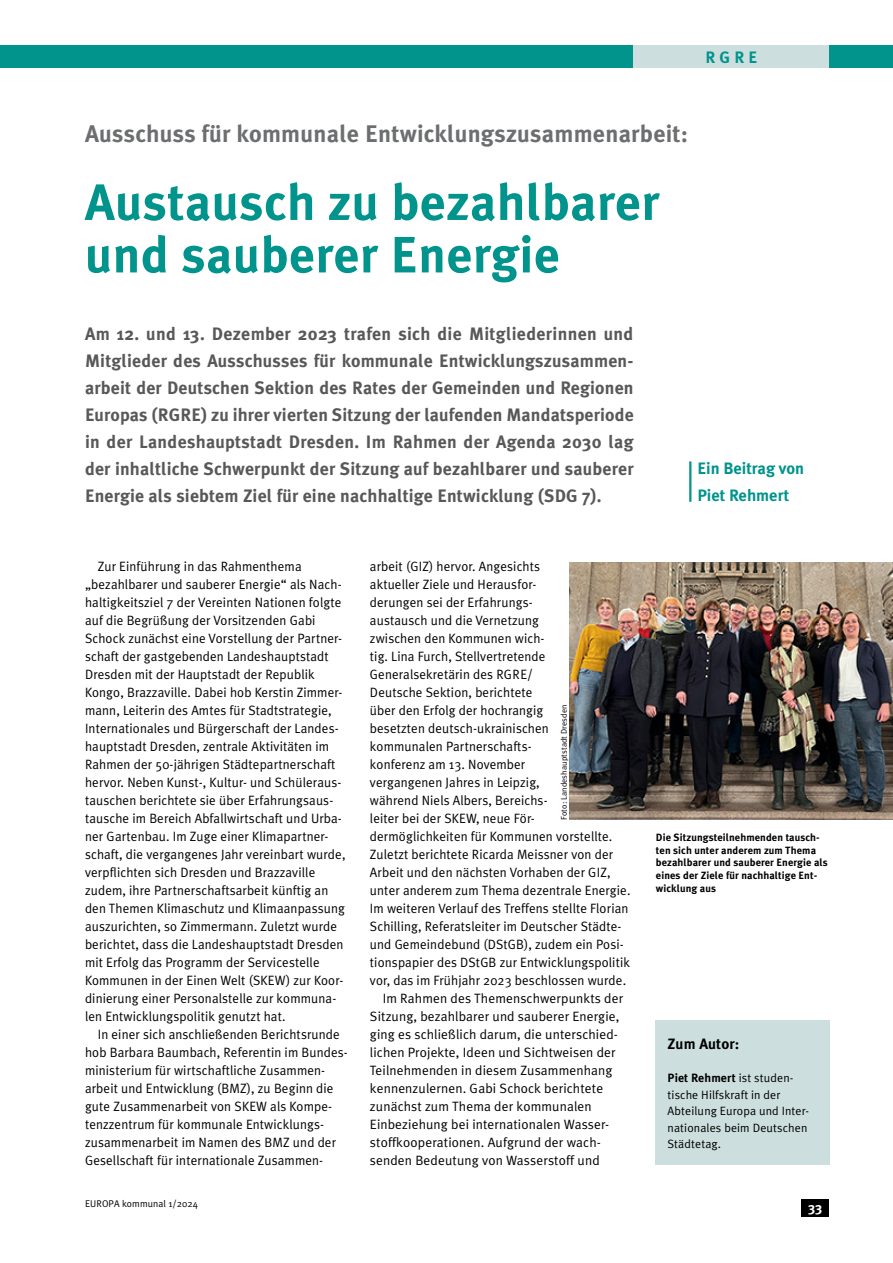
<style>
.page{position:relative;width:893px;height:1263px;background:#fff}
.page>*{position:absolute;margin:0;border:0;box-sizing:border-box;transform-origin:0 0}
.t1{font:700 51px/52.5px "Meta Plus";letter-spacing:.01em;color:#00948c}
.t2{font:700 24px "Meta Plus";letter-spacing:.01em;color:#6d6e70}
.t3{font:700 18px/27px "Meta Plus";letter-spacing:.01em;color:#58585a;text-align:justify}
.t4{font:700 16.5px/27px "Meta Plus";color:#00948c}
.t5{font:700 15px "Meta Plus";letter-spacing:.01em;color:#000}
.t6{font:13.5px/18px "Meta Plus Normal";letter-spacing:.01em;color:#000}
.t7{font:700 13.5px "Meta Plus";color:#fff}
.t8{font:12px/16.5px "Meta Plus Normal";letter-spacing:.01em;color:#000}
.t9{font:700 12px "Meta Plus";letter-spacing:.01em;color:#000}
.t10{font:700 10.5px/12.8px "Meta Plus";letter-spacing:.01em;color:#000}
.t11{font:9.75px "Meta Plus Normal";letter-spacing:.01em;color:#000}
.t12{font:8.25px "Meta Plus Normal";letter-spacing:.01em;color:#000}
.s1{font-family:"Meta Plus Normal";font-weight:400}
</style>
<div class="page">
<div style="left:0;top:46px;width:893px;height:22px;background:#00948c"></div>
<div style="left:634px;top:46px;width:195px;height:22px;background:#ccdfde"></div>
<hr style="left:689px;top:461px;width:2px;height:41px;background:#00948c">
<img style="left:570px;top:562px;width:323px;height:258px">
<div style="left:655px;top:1020px;width:174px;height:145px;background:#ccdfde"></div>
<div style="left:801px;top:1199px;width:28px;height:17px;background:#000"></div>
<p class="t4" style="left:705px;top:44px;width:53px">RGRE</p>
<h2 class="t2" style="left:85px;top:120px;width:605px">Ausschuss für kommunale Entwicklungszusammenarbeit:</h2>
<h1 class="t1" style="left:85px;top:176px;width:576px">Austausch zu bezahlbarer und sauberer Energie</h1>
<p class="t3" style="left:85px;top:320px;width:550px">Am 12. und 13. Dezember 2023 trafen sich die Mitgliederinnen und Mitglieder des Ausschusses für kommunale Entwicklungszusammen&shy;arbeit der Deutschen Sektion des Rates der Gemeinden und Regionen Europas (RGRE) zu ihrer vierten Sitzung der laufenden Mandatsperiode in der Landeshauptstadt Dresden. Im Rahmen der Agenda 2030 lag der inhaltliche Schwerpunkt der Sitzung auf bezahlbarer und sauberer Energie als siebtem Ziel für eine nachhaltige Entwicklung (SDG 7).</p>
<p class="t4" style="left:697px;top:454px;width:108px">Ein Beitrag von<br>Piet Rehmert</p>
<p class="t6" style="left:85px;top:557px;width:262px;text-indent:13px">Zur Einführung in das Rahmenthema „bezahlbarer und sauberer Energie“ als Nach&shy;haltigkeitsziel 7 der Vereinten Nationen folgte auf die Begrüßung der Vorsitzenden Gabi Schock zunächst eine Vorstellung der Partner&shy;schaft der gastgebenden Landeshauptstadt Dresden mit der Hauptstadt der Republik Kongo, Brazzaville. Dabei hob Kerstin Zimmer&shy;mann, Leiterin des Amtes für Stadtstrategie, Internationales und Bürgerschaft der Landes&shy;hauptstadt Dresden, zentrale Aktivitäten im Rahmen der 50-jährigen Städtepartnerschaft hervor. Neben Kunst-, Kultur- und Schüleraus&shy;tauschen berichtete sie über Erfahrungsaus&shy;tausche im Bereich Abfallwirtschaft und Urba&shy;ner Gartenbau. Im Zuge einer Klimapartner&shy;schaft, die vergangenes Jahr vereinbart wurde, verpflichten sich Dresden und Brazzaville zudem, ihre Partnerschaftsarbeit künftig an den Themen Klimaschutz und Klimaanpassung auszurichten, so Zimmermann. Zuletzt wurde berichtet, dass die Landeshauptstadt Dresden mit Erfolg das Programm der Servicestelle Kommunen in der Einen Welt (SKEW) zur Koor&shy;dinierung einer Personalstelle zur kommuna&shy;len Entwicklungspolitik genutzt hat.</p>
<p class="t6" style="left:85px;top:1025px;width:263px;text-indent:13px">In einer sich anschließenden Berichtsrunde hob Barbara Baumbach, Referentin im Bundes&shy;ministerium für wirtschaftliche Zusammen&shy;arbeit und Entwicklung (BMZ), zu Beginn die gute Zusammenarbeit von SKEW als Kompe&shy;tenzzentrum für kommunale Entwicklungs&shy;zusammenarbeit im Namen des BMZ und der Gesellschaft für internationale Zusammen-</p>
<p class="t11" style="left:85px;top:1198px;width:115px">EUROPA kommunal 1/2024</p>
<p class="t6" style="left:370px;top:557px;width:172px">arbeit (GIZ) hervor. Angesichts</p>
<p class="t6" style="left:370px;top:575px;width:168px">aktueller Ziele und Herausfor-</p>
<p class="t6" style="left:370px;top:593px;width:164px">derungen sei der Erfahrungs-</p>
<p class="t6" style="left:370px;top:611px;width:170px">austausch und die Vernetzung</p>
<p class="t6" style="left:370px;top:629px;width:176px">zwischen den Kommunen wich-</p>
<p class="t6" style="left:370px;top:647px;width:177px">tig. Lina Furch, Stellvertretende</p>
<p class="t6" style="left:370px;top:665px;width:165px">Generalsekretärin des RGRE/</p>
<p class="t6" style="left:370px;top:683px;width:164px">Deutsche Sektion, berichtete</p>
<p class="t6" style="left:370px;top:701px;width:175px">über den Erfolg der hochrangig</p>
<p class="t6" style="left:370px;top:719px;width:180px">besetzten deutsch-ukrainischen</p>
<p class="t6" style="left:370px;top:737px;width:163px">kommunalen Partnerschafts-</p>
<p class="t6" style="left:370px;top:755px;width:157px">konferenz am 13. November</p>
<p class="t6" style="left:370px;top:773px;width:171px">vergangenen Jahres in Leipzig,</p>
<p class="t6" style="left:370px;top:791px;width:179px">während Niels Albers, Bereichs-</p>
<p class="t6" style="left:370px;top:809px;width:166px">leiter bei der SKEW, neue För-</p>
<p class="t6" style="left:370px;top:827px;width:244px">dermöglichkeiten für Kommunen vorstellte.</p>
<p class="t6" style="left:370px;top:845px;width:245px">Zuletzt berichtete Ricarda Meissner von der</p>
<p class="t6" style="left:370px;top:863px;width:242px">Arbeit und den nächsten Vorhaben der GIZ,</p>
<p class="t6" style="left:370px;top:881px;width:262px">unter anderem zum Thema dezentrale Energie.</p>
<p class="t6" style="left:370px;top:899px;width:260px">Im weiteren Verlauf des Treffens stellte Florian</p>
<p class="t6" style="left:370px;top:917px;width:253px">Schilling, Referatsleiter im Deutscher Städte-</p>
<p class="t6" style="left:370px;top:935px;width:255px">und Gemeindebund (DStGB), zudem ein Posi-</p>
<p class="t6" style="left:370px;top:953px;width:261px">tionspapier des DStGB zur Entwicklungspolitik</p>
<p class="t6" style="left:370px;top:971px;width:258px">vor, das im Frühjahr 2023 beschlossen wurde.</p>
<p class="t6" style="left:383px;top:989px;width:242px">Im Rahmen des Themenschwerpunkts der</p>
<p class="t6" style="left:370px;top:1007px;width:251px">Sitzung, bezahlbarer und sauberer Energie,</p>
<p class="t6" style="left:370px;top:1025px;width:249px">ging es schließlich darum, die unterschied-</p>
<p class="t6" style="left:370px;top:1043px;width:247px">lichen Projekte, Ideen und Sichtweisen der</p>
<p class="t6" style="left:370px;top:1061px;width:244px">Teilnehmenden in diesem Zusammenhang</p>
<p class="t6" style="left:370px;top:1079px;width:235px">kennenzulernen. Gabi Schock berichtete</p>
<p class="t6" style="left:370px;top:1097px;width:223px">zunächst zum Thema der kommunalen</p>
<p class="t6" style="left:370px;top:1115px;width:241px">Einbeziehung bei internationalen Wasser-</p>
<p class="t6" style="left:370px;top:1133px;width:232px">stoffkooperationen. Aufgrund der wach-</p>
<p class="t6" style="left:370px;top:1151px;width:231px">senden Bedeutung von Wasserstoff und</p>
<p class="t12" style="left:559px;top:820px;width:117px;rotate:-90deg">Foto: Landeshauptstadt Dresden</p>
<p class="t10" style="left:656px;top:831px;width:173px">Die Sitzungsteilnehmenden tausch&shy;ten sich unter anderem zum Thema bezahlbarer und sauberer Energie als eines der Ziele für nachhaltige Ent&shy;wicklung aus</p>
<p class="t5" style="left:668px;top:1035px;width:73px">Zum Autor:</p>
<p class="t9" style="left:668px;top:1071px;width:127px">Piet Rehmert <span class="s1">ist studen-</span></p>
<p class="t8" style="left:668px;top:1086px;width:143px">tische Hilfskraft in der<br>Abteilung Europa und Inter&shy;nationales beim Deutschen<br>Städtetag.</p>
<p class="t7" style="left:808px;top:1199px;width:15px">33</p>
</div>
